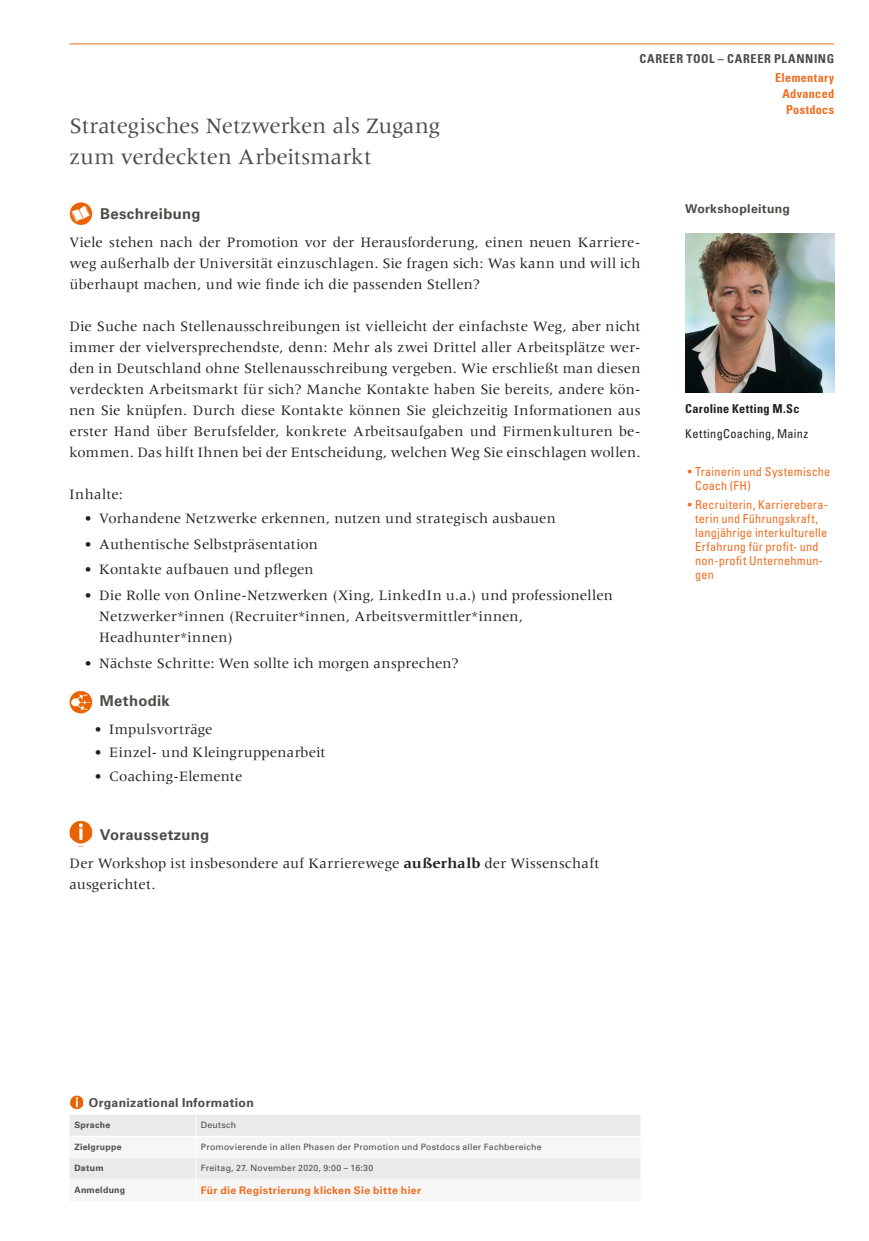
<style>
.page{position:relative;width:869px;height:1241px;background:#fff}
.page>*{position:absolute;margin:0;border:0;box-sizing:border-box;transform-origin:0 0}
.Kurse{font:22.75px "Meridien LT Std";letter-spacing:-.005em;color:#4c4b46}
.Mengentext{font:14.88px/21px "Meridien LT Std";letter-spacing:.005em;color:#231f20;text-align:justify}
.Mengentext-2{font:700 14.88px "Univers LT Std";letter-spacing:.02em;color:#4c4b46}
.Mengentext-3{font:14.88px "Meridien LT Std";letter-spacing:.025em;color:#231f20}
.t1{font:condensed 12.25px/14px "Univers LT Std";letter-spacing:.02em;color:#ef6d20}
.Kopf_links_Einstufun{font:700 condensed 12.25px "Univers LT Std";letter-spacing:.025em;color:#ef6d20}
.Kopf_Tools{font:700 condensed 12.25px "Univers LT Std";letter-spacing:.05em;color:#4c4b46}
.Tabelle_Headline{font:700 12.25px "Univers LT Std";letter-spacing:.025em;color:#4c4b46}
.Trainer_Name{font:condensed 12.25px "Univers LT Std";letter-spacing:.025em;color:#231f20}
.Trainer_Name-2{font:700 condensed 12.25px "Univers LT Std";letter-spacing:.02em;color:#231f20}
.Headlines__Trainer{font:700 12.25px "Univers LT Std";letter-spacing:.025em;color:#4c4b46}
.Tabelle_Mengentext{font:700 10.5px "Univers LT Std";letter-spacing:.03em;color:#ef6d20}
.Tabelle_Mengentext-2{font:8.75px "Univers LT Std";letter-spacing:.03em;color:#4c4b46}
.Tabelle_Bold{font:700 8.75px "Univers LT Std";letter-spacing:.03em;color:#4c4b46}
.s1{font-family:"Meridien";font-weight:700}
</style>
<div class="page">
<hr style="left:69px;top:43px;width:764px;height:1px;background:#ef6d20">
<img style="left:685px;top:234px;width:148px;height:158px">
<img style="left:69px;top:202px;width:24px;height:23px">
<img style="left:69px;top:691px;width:23px;height:22px">
<img style="left:69px;top:820px;width:23px;height:24px">
<img style="left:70px;top:1095px;width:13px;height:13px">
<svg style="left:69px;top:1115px;width:571px;height:64px"></svg>
<hr style="left:69px;top:1135px;width:127px;height:1px;background:#fff">
<p class="Kurse" style="left:69px;top:113px;width:372px">Strategisches Netzwerken als Zugang</p>
<p class="Kurse" style="left:69px;top:144px;width:303px">zum verdeckten Arbeitsmarkt</p>
<p class="Kopf_Tools" style="left:639px;top:52px;width:196px">CAREER TOOL – CAREER PLANNING</p>
<p class="Kopf_links_Einstufun" style="left:774px;top:70px;width:60px">Elementary</p>
<p class="Kopf_links_Einstufun" style="left:782px;top:86px;width:53px">Advanced</p>
<p class="Kopf_links_Einstufun" style="left:785px;top:102px;width:50px">Postdocs</p>
<p class="Mengentext-2" style="left:100px;top:205px;width:102px">Beschreibung</p>
<p class="Mengentext" style="left:69px;top:231px;width:572px">Viele stehen nach der Promotion vor der Herausforderung, einen neuen Karriere&shy;weg außerhalb der Universität einzuschlagen. Sie fragen sich: Was kann und will ich überhaupt machen, und wie finde ich die passenden Stellen?</p>
<p class="Mengentext" style="left:69px;top:315px;width:572px">Die Suche nach Stellenausschreibungen ist vielleicht der einfachste Weg, aber nicht immer der vielversprechendste, denn: Mehr als zwei Drittel aller Arbeitsplätze wer&shy;den in Deutschland ohne Stellenausschreibung vergeben. Wie erschließt man diesen verdeckten Arbeitsmarkt für sich? Manche Kontakte haben Sie bereits, andere kön&shy;nen Sie knüpfen. Durch diese Kontakte können Sie gleichzeitig Informationen aus erster Hand über Berufsfelder, konkrete Arbeitsaufgaben und Firmenkulturen be&shy;kommen. Das hilft Ihnen bei der Entscheidung, welchen Weg Sie einschlagen wollen.</p>
<p class="Mengentext-3" style="left:69px;top:486px;width:55px">Inhalte:</p>
<p class="Mengentext" style="left:84px;top:507px;width:473px">• Vorhandene Netzwerke erkennen, nutzen und strategisch ausbauen</p>
<p class="Mengentext" style="left:84px;top:533px;width:235px">• Authentische Selbstpräsentation</p>
<p class="Mengentext" style="left:84px;top:559px;width:231px">• Kontakte aufbauen und pflegen</p>
<p class="Mengentext" style="left:99px;top:585px;width:515px;text-align:left;text-indent:-15px">• Die Rolle von Online-Netzwerken (Xing, LinkedIn u.a.) und professionellen<br>Netzwerker*innen (Recruiter*innen, Arbeitsvermittler*innen,<br>Headhunter*innen)</p>
<p class="Mengentext" style="left:84px;top:653px;width:376px">• Nächste Schritte: Wen sollte ich morgen ansprechen?</p>
<p class="Mengentext-2" style="left:100px;top:692px;width:71px">Methodik</p>
<p class="Mengentext" style="left:94px;top:718px;width:120px">• Impulsvorträge</p>
<p class="Mengentext" style="left:94px;top:742px;width:232px">• Einzel- und Kleingruppenarbeit</p>
<p class="Mengentext" style="left:94px;top:765px;width:149px">• Coaching-Elemente</p>
<p class="Mengentext-2" style="left:100px;top:825px;width:111px">Voraussetzung</p>
<p class="Mengentext" style="left:69px;top:852px;width:531px">Der Workshop ist insbesondere auf Karrierewege <span class="s1">außerhalb</span> der Wissenschaft</p>
<p class="Mengentext" style="left:69px;top:873px;width:87px">ausgerichtet.</p>
<p class="Headlines__Trainer" style="left:685px;top:201px;width:106px">Workshopleitung</p>
<p class="Trainer_Name-2" style="left:685px;top:400px;width:116px">Caroline Ketting M.Sc</p>
<p class="Trainer_Name" style="left:685px;top:426px;width:124px">KettingCoaching, Mainz</p>
<p class="t1" style="left:694px;top:464px;width:137px;text-indent:-7px">• Trainerin und Systemische<br>Coach (FH)</p>
<p class="t1" style="left:694px;top:497px;width:134px;text-indent:-7px">• Recruiterin, Karrierebera&shy;terin und Führungskraft, langjährige interkulturelle<br>Erfahrung für profit- und non-profit Unternehmun&shy;gen</p>
<p class="Tabelle_Headline" style="left:89px;top:1095px;width:166px">Organizational Information</p>
<p class="Tabelle_Bold" style="left:74px;top:1120px;width:37px">Sprache</p>
<p class="Tabelle_Mengentext-2" style="left:201px;top:1119px;width:37px">Deutsch</p>
<p class="Tabelle_Bold" style="left:74px;top:1141px;width:49px">Zielgruppe</p>
<p class="Tabelle_Mengentext-2" style="left:201px;top:1141px;width:342px">Promovierende in allen Phasen der Promotion und Postdocs aller Fachbereiche</p>
<p class="Tabelle_Bold" style="left:74px;top:1162px;width:31px">Datum</p>
<p class="Tabelle_Mengentext-2" style="left:201px;top:1162px;width:174px">Freitag, 27. November 2020, 9:00 – 16:30</p>
<p class="Tabelle_Bold" style="left:74px;top:1184px;width:52px">Anmeldung</p>
<p class="Tabelle_Mengentext" style="left:201px;top:1183px;width:222px">Für die Registrierung klicken Sie bitte hier</p>
</div>
